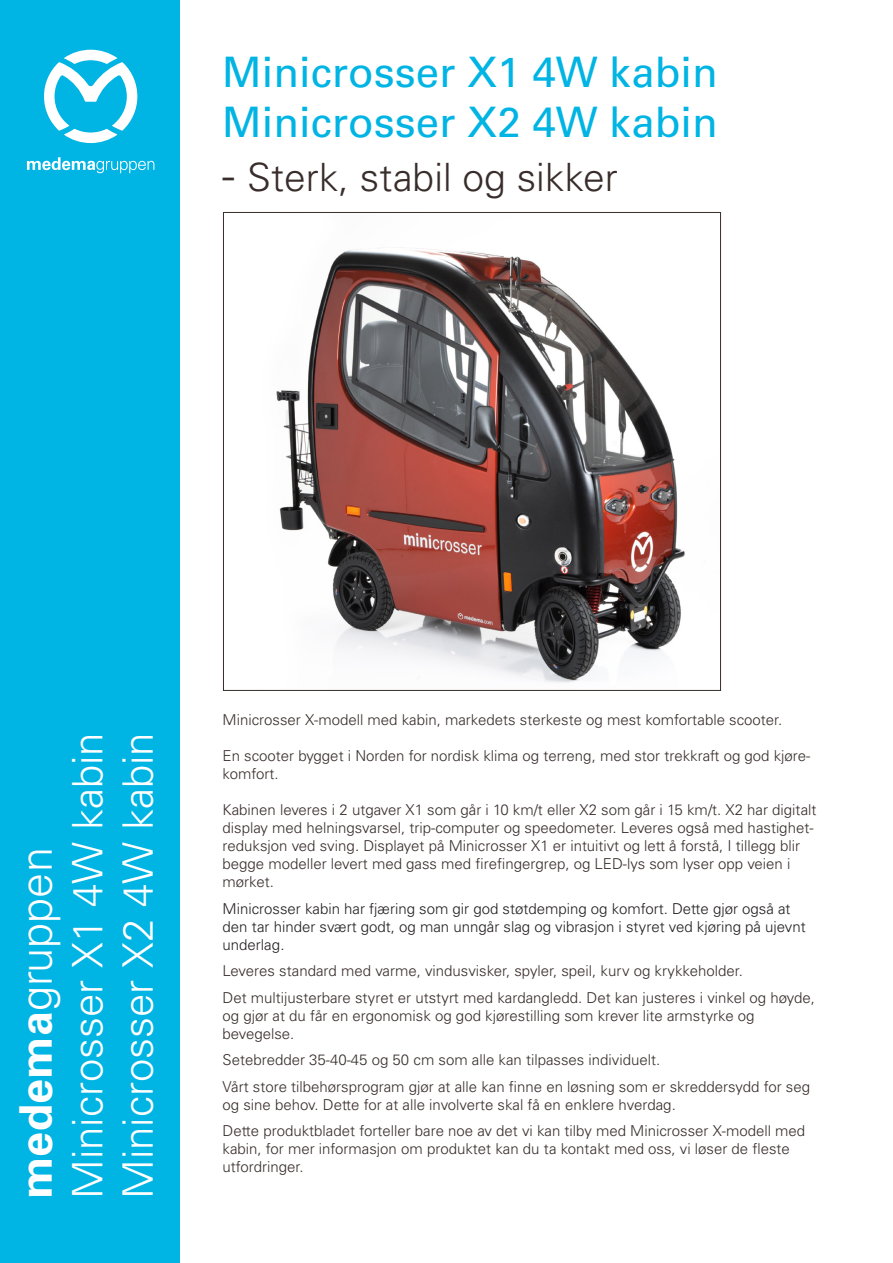
<style>
.page{position:relative;width:893px;height:1263px;background:#fff}
.page>*{position:absolute;margin:0;border:0;box-sizing:border-box;transform-origin:0 0}
.t1{font:300 45px "Univers LT Std";color:#fff}
.t2{font:300 42px "Univers LT Std";color:#fff}
.t3{font:42px "Univers LT Std";color:#00b4e3}
.t4{font:300 39px "Univers LT Std";color:#382d2b}
.t5{font:300 15px/18px "Univers LT Std";color:#382d2b}
.t6{font:300 15px/18px "Univers LT Std";color:#231f20}
.s1{font-size:45px}
.s2{font-weight:700}
.s3{color:#00b4e3}
.s4{color:#231f20}
</style>
<div class="page">
<div style="left:0;top:0;width:180px;height:1263px;background:#00b4e3"></div>
<svg style="left:44px;top:50px;width:93px;height:93px"></svg>
<svg style="left:27px;top:157px;width:127px;height:16px"></svg>
<img style="left:276px;top:248px;width:409px;height:435px">
<p class="t3" style="left:222px;top:47px;width:497px">Minicrosser X1 4W kabin</p>
<p class="t3" style="left:222px;top:97px;width:497px">Minicrosser X2 4W kabin</p>
<p class="t4" style="left:222px;top:154px;width:397px"><span class="s1">-</span> Sterk, stabil og sikker</p>
<p class="t1" style="left:9px;top:1199px;width:353px;rotate:-90deg"><span class="s2">medema</span>gruppen</p>
<p class="t2" style="left:62px;top:1199px;width:468px;rotate:-90deg">Minicrosser X1 4W kabin</p>
<p class="t2" style="left:113px;top:1199px;width:552px;rotate:-90deg">Minicrosser X2 4W kabin<span class="s3">CAB</span></p>
<p class="t5" style="left:223px;top:711px;width:561px">Minicrosser X-modell med kabin, markedets sterkeste og mest komfortable scooter.</p>
<p class="t5" style="left:223px;top:747px;width:589px">En scooter bygget i Norden for nordisk klima og terreng, med stor trekkraft og god kjøre&shy;komfort.</p>
<p class="t5" style="left:223px;top:801px;width:596px">Kabinen leveres i 2 utgaver X1 som går i 10 km/t eller X2 som går i 15 km/t. X2 har digitalt display med helningsvarsel, trip-computer og speedometer. Leveres også med hastighet-</p>
<p class="t5" style="left:223px;top:837px;width:579px">reduksjon ved sving<span class="s4">.</span> Displayet på Minicrosser X1 er intuitivt og lett å forstå, I tillegg blir begge modeller levert med gass med firefingergrep, og LED-lys som lyser opp veien i mørket.</p>
<p class="t6" style="left:223px;top:899px;width:585px">Minicrosser kabin har fjæring som gir god støtdemping og komfort. Dette gjør også at den tar hinder svært godt, og man unngår slag og vibrasjon i styret ved kjøring på ujevnt underlag.</p>
<p class="t5" style="left:223px;top:962px;width:522px">Leveres standard med varme, vindusvisker, spyler, speil, kurv og krykkeholder.</p>
<p class="t5" style="left:223px;top:988px;width:594px">Det multijusterbare styret er utstyrt med kardangledd. Det kan justeres i vinkel og høyde, og gjør at du får en ergonomisk og god kjørestilling som krever lite armstyrke og bevegelse.</p>
<p class="t5" style="left:223px;top:1051px;width:439px">Setebredder 35-40-45 og 50 cm som alle kan tilpasses individuelt.</p>
<p class="t5" style="left:223px;top:1077px;width:589px">Vårt store tilbehørsprogram gjør at alle kan finne en løsning som er skreddersydd for seg og sine behov. Dette for at alle involverte skal få en enklere hverdag.</p>
<p class="t5" style="left:223px;top:1122px;width:584px">Dette produktbladet forteller bare noe av det vi kan tilby med Minicrosser X-modell med kabin, for mer informasjon om produktet kan du ta kontakt med oss, vi løser de fleste utfordringer.</p>
</div>
